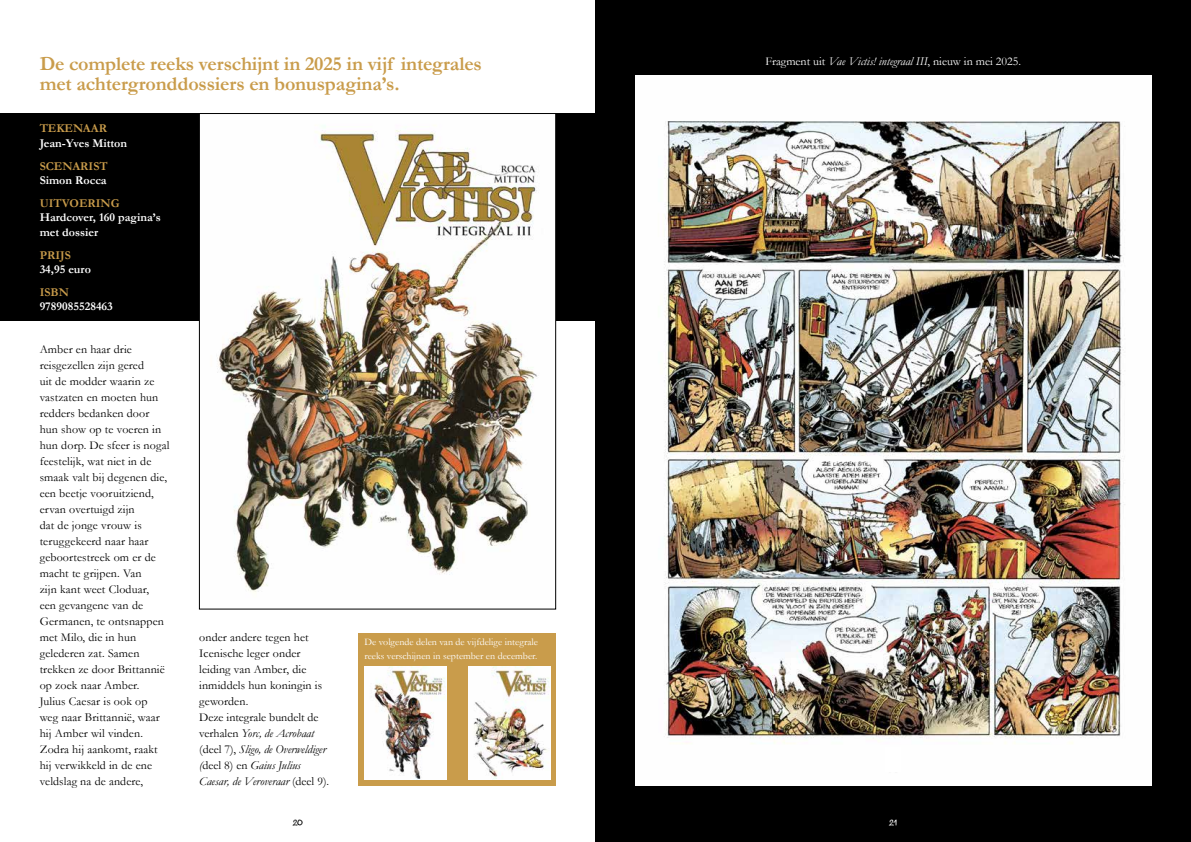
<style>
.page{position:relative;width:1191px;height:842px;background:#fff}
.page>*{position:absolute;margin:0;border:0;box-sizing:border-box;transform-origin:0 0}
.t1{font:700 20px/20px "Garamond";letter-spacing:-.01em;color:#c99c4b}
.t2{font:12px/16px "Garamond";letter-spacing:.01em;color:#000}
.t3{font:700 12px/14.4px "Garamond";color:#fff}
.t4{font:12px "Garamond";color:#fff}
.t5{font:700 12px "Garamond";color:#c99c4b}
.t6{font:10px/14px "Garamond";color:#fff}
.t7{font:8px "Trolley Normal";color:#000}
.t8{font:8px "Trolley Normal";color:#fff}
.s1{font-style:italic}
</style>
<div class="page">
<div style="left:0;top:113px;width:595px;height:208px;background:#000"></div>
<img style="left:201px;top:115px;width:353px;height:477px">
<div style="left:595px;top:0;width:596px;height:842px;background:#000"></div>
<img style="left:635px;top:75px;width:516px;height:710px">
<div style="left:884px;top:747px;width:16px;height:25px;background:#fff"></div>
<div style="left:359px;top:633px;width:197px;height:152px;background:#c99c4b"></div>
<img style="left:468px;top:667px;width:82px;height:112px">
<img style="left:364px;top:667px;width:82px;height:112px">
<h1 class="t1" style="left:40px;top:54px;width:444px">De complete reeks verschijnt in 2025 in vijf integrales met achtergronddossiers en bonuspagina’s.</h1>
<p class="t4" style="left:765px;top:53px;width:257px">Fragment uit <span class="s1">Vae Victis! integraal III</span>, nieuw in mei 2025.</p>
<p class="t5" style="left:40px;top:120px;width:69px">TEKENAAR</p>
<p class="t3" style="left:40px;top:136px;width:89px">Jean-Yves Mitton</p>
<p class="t5" style="left:40px;top:158px;width:70px">SCENARIST</p>
<p class="t3" style="left:40px;top:173px;width:69px">Simon Rocca</p>
<p class="t5" style="left:40px;top:195px;width:81px">UITVOERING</p>
<p class="t3" style="left:40px;top:210px;width:122px">Hardcover, 160 pagina’s met dossier</p>
<p class="t5" style="left:40px;top:247px;width:33px">PRIJS</p>
<p class="t3" style="left:40px;top:262px;width:53px">34,95 euro</p>
<p class="t5" style="left:40px;top:284px;width:31px">ISBN</p>
<p class="t3" style="left:40px;top:299px;width:75px">9789085528463</p>
<p class="t2" style="left:40px;top:341px;width:131px">Amber en haar drie reisgezellen zijn gered<br>uit de modder waarin ze vastzaten en moeten hun redders bedanken door hun show op te voeren in hun dorp. De sfeer is nogal feestelijk, wat niet in de smaak valt bij degenen die, een beetje vooruitziend, ervan overtuigd zijn<br>dat de jonge vrouw is teruggekeerd naar haar geboortestreek om er de macht te grijpen. Van<br>zijn kant weet Cloduar,<br>een gevangene van de<br>Germanen, te ontsnappen met Milo, die in hun gelederen zat. Samen trekken ze door Brittannië op zoek naar Amber.<br>Julius Caesar is ook op<br>weg naar Brittannië, waar hij Amber wil vinden.<br>Zodra hij aankomt, raakt hij verwikkeld in de ene veldslag na de andere,</p>
<p class="t2" style="left:199px;top:629px;width:131px">onder andere tegen het<br>Icenische leger onder leiding van Amber, die inmiddels hun koningin is geworden.<br>Deze integrale bundelt de verhalen <span class="s1">Yorc, de Acrobaat </span>(deel 7), <span class="s1">Sligo, de Overweldiger (</span>deel 8) en <span class="s1">Gaius Julius<br>Caesar, de Veroveraar</span> (deel 9).</p>
<p class="t6" style="left:364px;top:635px;width:175px">De volgende delen van de vijfdelige integrale reeks verschijnen in september en december.</p>
<p class="t7" style="left:293px;top:818px;width:12px">20</p>
<p class="t8" style="left:889px;top:818px;width:9px">21</p>
</div>
